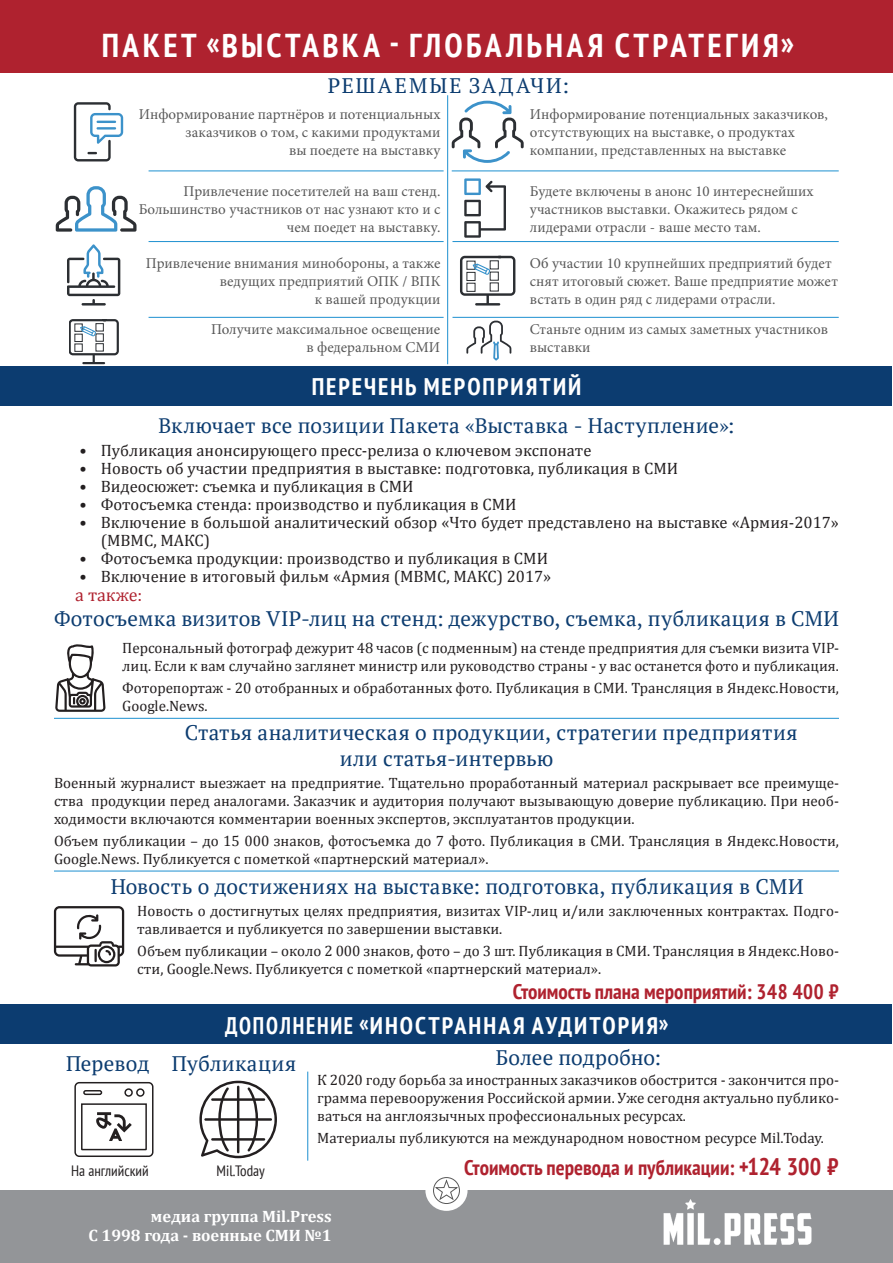
<style>
.page{position:relative;width:893px;height:1263px;background:#fff}
.page>*{position:absolute;margin:0;border:0;box-sizing:border-box;transform-origin:0 0}
.заголовок{font:700 condensed 33px "PT Sans";letter-spacing:.105em;color:#fff}
.подзаголовок{font:700 condensed 24px "PT Sans";letter-spacing:.085em;color:#fff;scale:.9 1}
.подзаголовок-2{font:700 condensed 24px "PT Sans";letter-spacing:.085em;color:#fff}
.заголовок_2{font:21px "PT Serif";letter-spacing:.015em;color:#0c3c70}
.текст{font:21px/25.2px "PT Serif";letter-spacing:.02em;color:#0c3c70}
.Стиль_абзаца_1{font:700 condensed 21px "PT Sans";color:#af222f}
.заголовок_2-2{font:21px "PT Serif";letter-spacing:.11em;color:#0c3c70}
.текст-2{font:18px "Cambria";color:#af222f}
.t1{font:16.5px/18px "Cambria";color:#231f20}
.t2{font:700 16.5px/19.8px "Cambria";color:#fff;text-align:right}
.Абзац_описание_событ{font:15px/18px "Cambria";color:#231f20}
.t3{font:15px/18px "Minion Pro";color:#585858;text-align:right}
.t4{font:condensed 15px "PT Sans";color:#231f20}
.s1{font-size:24px}
</style>
<div class="page">
<div style="left:0;top:1191px;width:893px;height:72px;background:#939598"></div>
<div style="left:425px;top:1170px;width:43px;height:41px;background:#fff;border-radius:50%"></div>
<svg style="left:433px;top:1177px;width:26px;height:26px"></svg>
<div style="left:433px;top:1177px;width:27px;height:27px;border:1px solid #585858;border-radius:50%"></div>
<svg style="left:435px;top:1180px;width:23px;height:20px"></svg>
<img style="left:663px;top:1199px;width:149px;height:46px">
<div style="left:0;top:0;width:893px;height:72px;background:#af222f"></div>
<div style="left:1px;top:367px;width:891px;height:39px;background:#0c3c70"></div>
<svg style="left:466px;top:321px;width:45px;height:40px"></svg>
<hr style="left:54px;top:718px;width:785px;height:1px;background:#1d90d0">
<hr style="left:54px;top:871px;width:785px;height:1px;background:#1d90d0">
<div style="left:1px;top:1004px;width:891px;height:39px;background:#0c3c70"></div>
<hr style="left:307px;top:1071px;width:1px;height:90px;background:#1d90d0">
<svg style="left:199px;top:1081px;width:78px;height:77px"></svg>
<svg style="left:74px;top:1082px;width:79px;height:75px"></svg>
<svg style="left:69px;top:319px;width:49px;height:45px"></svg>
<svg style="left:55px;top:644px;width:51px;height:68px"></svg>
<svg style="left:54px;top:906px;width:70px;height:60px"></svg>
<svg style="left:464px;top:178px;width:42px;height:60px"></svg>
<svg style="left:460px;top:256px;width:55px;height:50px"></svg>
<hr style="left:447px;top:95px;width:1px;height:269px;background:#1d90d0">
<svg style="left:56px;top:186px;width:81px;height:46px"></svg>
<svg style="left:67px;top:244px;width:53px;height:61px"></svg>
<svg style="left:74px;top:102px;width:49px;height:59px"></svg>
<svg style="left:452px;top:101px;width:72px;height:62px"></svg>
<hr style="left:149px;top:171px;width:295px;height:1px;background:#1d90d0">
<hr style="left:452px;top:171px;width:387px;height:1px;background:#1d90d0">
<hr style="left:149px;top:241px;width:295px;height:1px;background:#1d90d0">
<hr style="left:149px;top:317px;width:295px;height:1px;background:#1d90d0">
<hr style="left:452px;top:241px;width:387px;height:1px;background:#1d90d0">
<hr style="left:452px;top:317px;width:387px;height:1px;background:#1d90d0">
<p class="заголовок" style="left:102px;top:24px;width:694px">ПАКЕТ «ВЫСТАВКА - ГЛОБАЛЬНАЯ СТРАТЕГИЯ»</p>
<p class="заголовок_2-2" style="left:328px;top:72px;width:243px">РЕШАЕМЫЕ ЗАДАЧИ:</p>
<p class="t3" style="left:139px;top:106px;width:303px">Информирование партнёров и потенциальных заказчиков о том, с какими продуктами<br>вы поедете на выставку</p>
<p class="t3" style="left:139px;top:183px;width:303px">Привлечение посетителей на ваш стенд.<br>Большинство участников от нас узнают кто и с чем поедет на выставку.</p>
<p class="t3" style="left:146px;top:254px;width:296px">Привлечение внимания минобороны, а также ведущих предприятий ОПК / ВПК<br>к вашей продукции</p>
<p class="t3" style="left:211px;top:320px;width:231px">Получите максимальное освещение в федеральном СМИ</p>
<p class="t3" style="left:530px;top:106px;width:299px;text-align:left">Информирование потенциальных заказчиков, отсутствующих на выставке, о продуктах компании, представленных на выставке</p>
<p class="t3" style="left:530px;top:183px;width:285px;text-align:left">Будете включены в анонс 10 интереснейших участников выставки. Окажитесь рядом с лидерами отрасли - ваше место там.</p>
<p class="t3" style="left:530px;top:254px;width:309px;text-align:left">Об участии 10 крупнейших предприятий будет снят итоговый сюжет. Ваше предприятие может встать в один ряд с лидерами отрасли.</p>
<p class="t3" style="left:530px;top:320px;width:300px;text-align:left">Станьте одним из самых заметных участников выставки</p>
<p class="подзаголовок-2" style="left:312px;top:371px;width:271px">ПЕРЕЧЕНЬ МЕРОПРИЯТИЙ</p>
<p class="заголовок_2" style="left:158px;top:412px;width:577px">Включает все позиции Пакета «Выставка - Наступление»:</p>
<p class="t1" style="left:80px;top:441px;width:513px">• Публикация анонсирующего пресс-релиза о ключевом экспонате</p>
<p class="t1" style="left:80px;top:459px;width:600px">• Новость об участии предприятия в выставке: подготовка, публикация в СМИ</p>
<p class="t1" style="left:80px;top:477px;width:336px">• Видеосюжет: съемка и публикация в СМИ</p>
<p class="t1" style="left:80px;top:495px;width:439px">• Фотосъемка стенда: производство и публикация в СМИ</p>
<p class="t1" style="left:101px;top:513px;width:740px;text-indent:-21px">• Включение в большой аналитический обзор «Что будет представлено на выставке «Армия-2017» (МВМС, МАКС)</p>
<p class="t1" style="left:80px;top:549px;width:470px">• Фотосъемка продукции: производство и публикация в СМИ</p>
<p class="t1" style="left:80px;top:567px;width:473px">• Включение в итоговый фильм «Армия (МВМС, МАКС) 2017»</p>
<p class="текст-2" style="left:75px;top:584px;width:68px">а также:</p>
<p class="заголовок_2" style="left:54px;top:605px;width:786px">Фотосъемка визитов VIP-лиц на стенд: дежурство, съемка, публикация в СМИ</p>
<p class="Абзац_описание_событ" style="left:122px;top:639px;width:718px">Персональный фотограф дежурит 48 часов (с подменным) на стенде предприятия для съемки визита VIP&shy;лиц. Если к вам случайно заглянет министр или руководство страны - у вас останется фото и публикация.</p>
<p class="Абзац_описание_событ" style="left:122px;top:679px;width:718px">Фоторепортаж - 20 отобранных и обработанных фото. Публикация в СМИ. Трансляция в Яндекс.Новости,<br>Google.News.</p>
<p class="текст" style="left:340px;top:720px;width:460px;text-indent:-155px">Статья аналитическая о продукции, стратегии предприятия или статья-интервью</p>
<p class="Абзац_описание_событ" style="left:54px;top:774px;width:786px;text-align:justify">Военный журналист выезжает на предприятие. Тщательно проработанный материал раскрывает все преимуще&shy;ства продукции перед аналогами. Заказчик и аудитория получают вызывающую доверие публикацию. При необ&shy;ходимости включаются комментарии военных экспертов, эксплуатантов продукции.</p>
<p class="Абзац_описание_событ" style="left:54px;top:832px;width:786px">Объем публикации – до 15 000 знаков, фотосъемка до 7 фото. Публикация в СМИ. Трансляция в Яндекс.Новости,<br>Google.News. Публикуется с пометкой «партнерский материал».</p>
<p class="текст" style="left:111px;top:873px;width:694px">Новость о достижениях на выставке: подготовка, публикация в СМИ</p>
<p class="Абзац_описание_событ" style="left:137px;top:902px;width:703px">Новость о достигнутых целях предприятия, визитах VIP-лиц и/или заключенных контрактах. Подго&shy;тавливается и публикуется по завершении выставки.</p>
<p class="Абзац_описание_событ" style="left:137px;top:942px;width:703px">Объем публикации – около 2 000 знаков, фото – до 3 шт. Публикация в СМИ. Трансляция в Яндекс.Ново&shy;сти, Google.News. Публикуется с пометкой «партнерский материал».</p>
<p class="Стиль_абзаца_1" style="left:513px;top:978px;width:328px">Стоимость плана мероприятий: 348 400 ₽</p>
<p class="подзаголовок" style="left:225px;top:1009px;width:494px">ДОПОЛНЕНИЕ «ИНОСТРАННАЯ АУДИТОРИЯ»</p>
<p class="заголовок_2" style="left:66px;top:1049px;width:85px">Перевод</p>
<p class="заголовок_2" style="left:172px;top:1049px;width:126px">Публикация</p>
<p class="заголовок_2" style="left:496px;top:1044px;width:167px">Более подробно:</p>
<p class="Абзац_описание_событ" style="left:317px;top:1070px;width:523px;text-align:justify">К 2020 году борьба за иностранных заказчиков обострится - закончится про&shy;грамма перевооружения Российской армии. Уже сегодня актуально публико&shy;ваться на англоязычных профессиональных ресурсах.</p>
<p class="Абзац_описание_событ" style="left:317px;top:1129px;width:508px">Материалы публикуются на международном новостном ресурсе Mil.Today.</p>
<p class="t4" style="left:71px;top:1161px;width:79px">На английский</p>
<p class="t4" style="left:217px;top:1161px;width:50px">Mil.Today</p>
<p class="Стиль_абзаца_1" style="left:464px;top:1153px;width:376px">Стоимость перевода и публикации: <span class="s1">+124 300 ₽</span></p>
<p class="t2" style="left:89px;top:1205px;width:245px">медиа группа Mil.Press<br>С 1998 года - военные СМИ №1</p>
</div>
